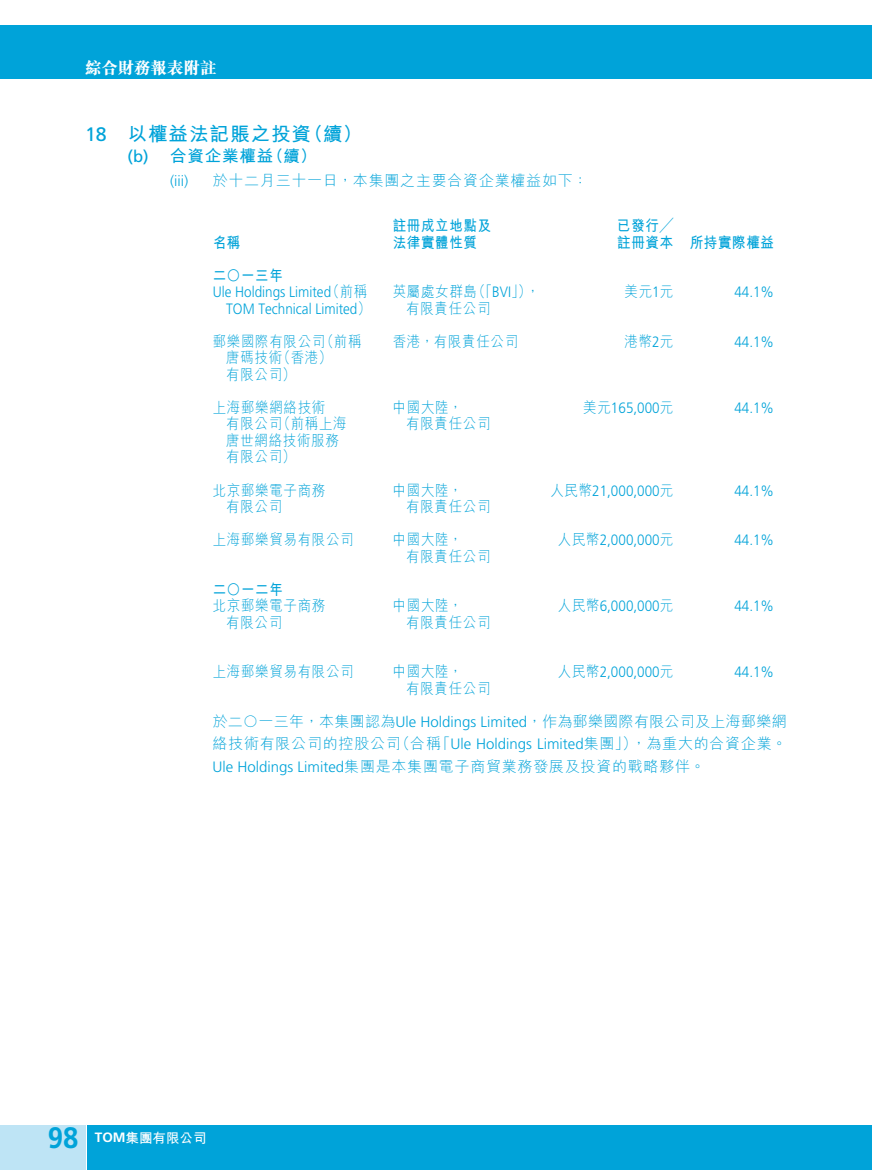
<style>
.page{position:relative;width:872px;height:1170px;background:#fff}
.page>*{position:absolute;margin:0;border:0;box-sizing:border-box;transform-origin:0 0}
.t1{font:700 29.55px "Frutiger LT Std";color:#00a3d9;scale:.94 1}
.t2{font:700 19.5px "M Hei HK";letter-spacing:.05em;color:#00a3d9}
.t3{font:19.5px "Frutiger LT Std";color:#00a3d9}
.t4{font:700 16.5px "M Hei HK";letter-spacing:.05em;color:#00a3d9}
.t5{font:800 16.5px "M Sung HK";letter-spacing:-.01em;color:#fff}
.t6{font:16.5px "Frutiger LT Std";color:#00a3d9}
.t7{font:300 15px/16.5px "M Hei HK";letter-spacing:.05em;color:#00a3d9;scale:.9 1}
.t8{font:300 15px "Frutiger LT Std";color:#00a3d9;scale:.9 1}
.t9{font:300 15px/22.5px "M Hei HK";letter-spacing:.05em;color:#00a3d9}
.t10{font:300 15px/22.5px "M Hei HK";letter-spacing:.02em;color:#00a3d9;text-align:right}
.t11{font:700 15px "M Hei HK";letter-spacing:.05em;color:#00a3d9;scale:.9 1}
.t12{font:300 15px "Frutiger LT Std";color:#00a3d9}
.t13{font:700 13.5px "M Hei HK";color:#fff}
.s1{font-family:"M Hei HK"}
.s2{font-family:"Frutiger LT Std"}
</style>
<div class="page">
<div style="left:88px;top:1125px;width:784px;height:44px;background:#00a3d9"></div>
<div style="left:0;top:25px;width:872px;height:54px;background:#00a3d9"></div>
<div style="left:0;top:1125px;width:85px;height:44px;background:#bee4f5"></div>
<p class="t5" style="left:85px;top:57px;width:133px">綜合財務報表附註</p>
<h2 class="t3" style="left:85px;top:122px;width:23px">18</h2>
<h2 class="t2" style="left:128px;top:119px;width:185px">以權益法記賬之投資</h2>
<h2 class="t2" style="left:304px;top:119px;width:60px">（續(</h2>
<p class="t6" style="left:128px;top:147px;width:23px">b( )</p>
<p class="t4" style="left:170px;top:144px;width:105px">合資企業權益</p>
<p class="t4" style="left:267px;top:144px;width:51px">（續(</p>
<p class="t12" style="left:170px;top:173px;width:20px">(iii)</p>
<p class="t9" style="left:213px;top:169px;width:376px">於十二月三十一日，本集團之主要合資企業權益如下：</p>
<p class="t11" style="left:213px;top:231px;width:32px">名稱</p>
<p class="t11" style="left:213px;top:264px;width:80px">二○一三年</p>
<p class="t11" style="left:393px;top:215px;width:111px">註冊成立地點及</p>
<p class="t11" style="left:393px;top:231px;width:95px">法律實體性質</p>
<p class="t11" style="left:617px;top:215px;width:64px">已發行╱</p>
<p class="t11" style="left:617px;top:231px;width:64px">註冊資本</p>
<p class="t7" style="left:326px;top:283px;width:47px">（前稱</p>
<p class="t8" style="left:213px;top:284px;width:133px">Ule Holdings Limited</p>
<p class="t8" style="left:226px;top:300px;width:162px">TOM Technical Limited<span class="s1">）</span></p>
<p class="t7" style="left:472px;top:283px;width:67px">（「<span class="s2">BVI</span>」）</p>
<p class="t7" style="left:393px;top:283px;width:95px">英屬處女群島</p>
<p class="t7" style="left:406px;top:299px;width:95px">有限責任公司</p>
<p class="t7" style="left:526px;top:283px;width:16px">，</p>
<p class="t7" style="left:624px;top:283px;width:56px">美元元<span class="s2">1</span></p>
<p class="t7" style="left:320px;top:332px;width:47px">（前稱</p>
<p class="t7" style="left:277px;top:332px;width:62px;text-indent:-64px">郵樂國際有限公司（香港(</p>
<p class="t7" style="left:226px;top:349px;width:79px">唐碼技術有限公司(</p>
<p class="t7" style="left:393px;top:332px;width:141px">香港，有限責任公司</p>
<p class="t7" style="left:624px;top:332px;width:56px">港幣元<span class="s2">2</span></p>
<p class="t7" style="left:213px;top:398px;width:127px">上海郵樂網絡技術</p>
<p class="t7" style="left:393px;top:398px;width:79px">中國大陸，</p>
<p class="t7" style="left:277px;top:415px;width:79px">（前稱上海</p>
<p class="t7" style="left:226px;top:415px;width:127px">有限公司<br>唐世網絡技術服務有限公司(</p>
<p class="t7" style="left:406px;top:415px;width:95px">有限責任公司</p>
<p class="t8" style="left:583px;top:399px;width:101px"><span class="s1">美元</span>165,000<span class="s1">元</span></p>
<p class="t7" style="left:213px;top:481px;width:127px">北京郵樂電子商務</p>
<p class="t7" style="left:226px;top:497px;width:64px">有限公司</p>
<p class="t7" style="left:393px;top:481px;width:79px">中國大陸，</p>
<p class="t7" style="left:406px;top:497px;width:95px">有限責任公司</p>
<p class="t8" style="left:550px;top:482px;width:138px"><span class="s1">人民幣</span>21,000,000<span class="s1">元</span></p>
<p class="t7" style="left:213px;top:530px;width:158px">上海郵樂貿易有限公司</p>
<p class="t7" style="left:393px;top:530px;width:79px">中國大陸，</p>
<p class="t7" style="left:406px;top:547px;width:95px">有限責任公司</p>
<p class="t8" style="left:558px;top:531px;width:130px"><span class="s1">人民幣</span>2,000,000<span class="s1">元</span></p>
<p class="t11" style="left:213px;top:578px;width:80px">二○一二年</p>
<p class="t7" style="left:213px;top:596px;width:127px">北京郵樂電子商務</p>
<p class="t7" style="left:226px;top:613px;width:64px">有限公司</p>
<p class="t7" style="left:393px;top:596px;width:79px">中國大陸，</p>
<p class="t7" style="left:406px;top:613px;width:95px">有限責任公司</p>
<p class="t8" style="left:558px;top:597px;width:130px"><span class="s1">人民幣</span>6,000,000<span class="s1">元</span></p>
<p class="t11" style="left:689px;top:231px;width:95px">所持實際權益</p>
<p class="t8" style="left:734px;top:284px;width:46px">44.1%</p>
<p class="t8" style="left:734px;top:333px;width:46px">44.1%</p>
<p class="t8" style="left:734px;top:399px;width:46px">44.1%</p>
<p class="t8" style="left:734px;top:482px;width:46px">44.1%</p>
<p class="t8" style="left:734px;top:531px;width:46px">44.1%</p>
<p class="t8" style="left:734px;top:597px;width:46px">44.1%</p>
<p class="t7" style="left:213px;top:662px;width:158px">上海郵樂貿易有限公司</p>
<p class="t7" style="left:393px;top:662px;width:79px">中國大陸，</p>
<p class="t8" style="left:558px;top:663px;width:130px"><span class="s1">人民幣</span>2,000,000<span class="s1">元</span></p>
<p class="t8" style="left:734px;top:663px;width:46px">44.1%</p>
<p class="t7" style="left:406px;top:679px;width:95px">有限責任公司</p>
<p class="t10" style="left:213px;top:709px;width:575px">於二○一三年，本集團認為<span class="s2">Ule Holdings Limited</span>，作為郵樂國際有限公司及上海郵樂網，為重大的合資企業。</p>
<p class="t9" style="left:395px;top:731px;width:47px">（合稱</p>
<p class="t12" style="left:435px;top:735px;width:203px"><span class="s1">「</span>Ule Holdings Limited<span class="s1">集團」）</span></p>
<p class="t9" style="left:212px;top:731px;width:494px">絡技術有限公司的控股公司<br><span class="s2">Ule Holdings Limited</span>集團是本集團電子商貿業務發展及投資的戰略夥伴。</p>
<h1 class="t1" style="left:48px;top:1119px;width:34px">98</h1>
<p class="t13" style="left:95px;top:1127px;width:113px"><span class="s2">TOM</span>集團有限公司</p>
</div>
